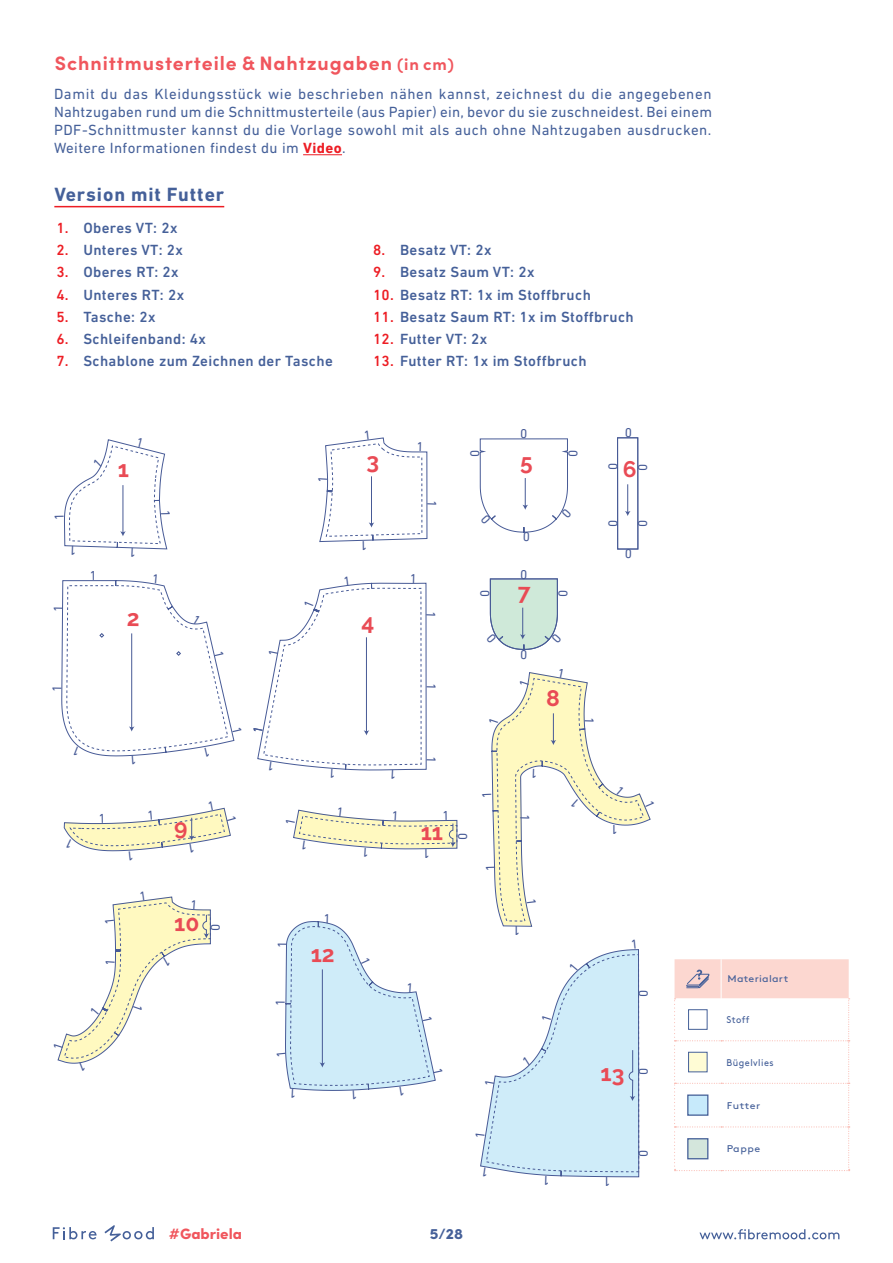
<style>
.page{position:relative;width:893px;height:1263px;background:#fff}
.page>*{position:absolute;margin:0;border:0;box-sizing:border-box;transform-origin:0 0}
.t1{font:700 22.65px "Raleway";letter-spacing:-.01em;color:#e94b55}
.t2{font:700 19.5px "Sofia Pro";letter-spacing:.05em;color:#f0565d}
.t3{font:700 19.5px "DIN Next LT Pro";letter-spacing:.05em;color:#456099}
.t4{font:15px/18px "DIN Next LT Pro";letter-spacing:.025em;color:#456099;text-align:justify}
.t5{font:500 15px "DIN Next LT Pro";letter-spacing:.025em;color:#456099}
.t6{font:900 15px "Sofia Pro";color:#f0565d}
.t7{font:900 15px "Sofia Pro";color:#456099}
.t8{font:13.2px "DIN Next LT Pro";color:#465a96}
.t9{font:13.2px "DIN Next LT Pro";color:#475a96}
.t10{font:9.75px "Brown";letter-spacing:.05em;color:#456099;scale:.95 1}
.t11{font:9.75px "Brown";letter-spacing:.025em;color:#456099;scale:1.11 1}
.t12{font:9.75px "Brown";letter-spacing:.05em;color:#456099;scale:1.11 1}
.s1{font-size:16.5px}
.s2{font-weight:700;color:#ed1d24}
.s3{color:#ed1d24}
</style>
<div class="page">
<svg style="left:699px;top:1229px;width:140px;height:10px"></svg>
<svg style="left:53px;top:1227px;width:44px;height:12px"></svg>
<svg style="left:104px;top:1225px;width:50px;height:16px"></svg>
<hr style="left:303px;top:154px;width:39px;height:1px;background:#ed1d24">
<svg style="left:674px;top:959px;width:176px;height:212px"></svg>
<div style="left:688px;top:1009px;width:20px;height:21px;background:#fff;border:1px solid #456098"></div>
<div style="left:688px;top:1052px;width:20px;height:20px;background:#fffcd5;border:1px solid #456098"></div>
<div style="left:687px;top:1094px;width:21px;height:22px;background:#c7eafb;border:1px solid #456098"></div>
<div style="left:687px;top:1138px;width:21px;height:21px;background:#d4e6dc;border:1px solid #456098"></div>
<div style="left:617px;top:437px;width:21px;height:112px;border:1px solid #475a96"></div>
<svg style="left:625px;top:484px;width:5px;height:32px"></svg>
<hr style="left:54px;top:206px;width:170px;height:1px;background:#ed1d24">
<svg style="left:64px;top:439px;width:104px;height:111px"></svg>
<svg style="left:61px;top:580px;width:174px;height:177px"></svg>
<svg style="left:319px;top:437px;width:109px;height:106px"></svg>
<svg style="left:489px;top:578px;width:162px;height:349px"></svg>
<svg style="left:257px;top:582px;width:170px;height:189px"></svg>
<svg style="left:293px;top:809px;width:165px;height:41px"></svg>
<svg style="left:63px;top:807px;width:168px;height:45px"></svg>
<svg style="left:285px;top:921px;width:151px;height:170px"></svg>
<svg style="left:57px;top:896px;width:154px;height:168px"></svg>
<svg style="left:480px;top:949px;width:160px;height:229px"></svg>
<svg style="left:479px;top:438px;width:89px;height:95px"></svg>
<h2 class="t2" style="left:55px;top:49px;width:401px">Schnittmusterteile &amp; Nahtzugaben <span class="s1">(in cm)</span></h2>
<p class="t4" style="left:54px;top:85px;width:659px">Damit du das Kleidungsstück wie beschrieben nähen kannst, zeichnest du die angegebenen Nahtzugaben rund um die Schnittmusterteile (aus Papier) ein, bevor du sie zuschneidest. Bei einem PDF-Schnittmuster kannst du die Vorlage sowohl mit als auch ohne Nahtzugaben ausdrucken.<br>Weitere Informationen findest du im <span class="s2">Video</span>.</p>
<h2 class="t3" style="left:54px;top:183px;width:171px">Version mit Futter</h2>
<p class="t5" style="left:56px;top:219px;width:123px"><span class="s3">1.</span> Oberes VT: 2x</p>
<p class="t5" style="left:56px;top:241px;width:128px"><span class="s3">2.</span> Unteres VT: 2x</p>
<p class="t5" style="left:56px;top:264px;width:124px"><span class="s3">3.</span> Oberes RT: 2x</p>
<p class="t5" style="left:56px;top:286px;width:129px"><span class="s3">4.</span> Unteres RT: 2x</p>
<p class="t5" style="left:56px;top:308px;width:101px"><span class="s3">5.</span> Tasche: 2x</p>
<p class="t5" style="left:56px;top:330px;width:151px"><span class="s3">6.</span> Schleifenband: 4x</p>
<p class="t5" style="left:56px;top:352px;width:278px"><span class="s3">7.</span> Schablone zum Zeichnen der Tasche</p>
<p class="t5" style="left:373px;top:241px;width:120px"><span class="s3">8.</span> Besatz VT: 2x</p>
<p class="t5" style="left:373px;top:263px;width:163px"><span class="s3">9.</span> Besatz Saum VT: 2x</p>
<p class="t5" style="left:373px;top:286px;width:219px"><span class="s3">10.</span> Besatz RT: 1x im Stoffbruch</p>
<p class="t5" style="left:373px;top:308px;width:262px"><span class="s3">11.</span> Besatz Saum RT: 1x im Stoffbruch</p>
<p class="t5" style="left:373px;top:330px;width:116px"><span class="s3">12.</span> Futter VT: 2x</p>
<p class="t5" style="left:373px;top:352px;width:215px"><span class="s3">13.</span> Futter RT: 1x im Stoffbruch</p>
<p class="t8" style="left:565px;top:457px;width:9px;rotate:-90deg">0</p>
<h1 class="t1" style="left:118px;top:456px;width:13px">1</h1>
<h1 class="t1" style="left:366px;top:448px;width:14px">3</h1>
<h1 class="t1" style="left:520px;top:449px;width:14px">5</h1>
<h1 class="t1" style="left:623px;top:456px;width:15px">6</h1>
<p class="t8" style="left:605px;top:470px;width:9px;rotate:-90deg">0</p>
<p class="t8" style="left:635px;top:471px;width:9px;rotate:-90deg">0</p>
<h1 class="t1" style="left:127px;top:605px;width:14px">2</h1>
<h1 class="t1" style="left:361px;top:609px;width:15px">4</h1>
<h1 class="t1" style="left:518px;top:579px;width:14px">7</h1>
<p class="t8" style="left:555px;top:597px;width:9px;rotate:-90deg">0</p>
<h1 class="t1" style="left:546px;top:685px;width:15px">8</h1>
<p class="t8" style="left:605px;top:527px;width:9px;rotate:-90deg">0</p>
<p class="t8" style="left:635px;top:527px;width:9px;rotate:-90deg">0</p>
<h1 class="t1" style="left:174px;top:814px;width:15px">9</h1>
<h1 class="t1" style="left:174px;top:910px;width:27px">10</h1>
<p class="t8" style="left:208px;top:931px;width:9px;rotate:-90deg">0</p>
<h1 class="t1" style="left:311px;top:941px;width:26px">12</h1>
<h1 class="t1" style="left:421px;top:819px;width:24px">11</h1>
<p class="t8" style="left:455px;top:840px;width:9px;rotate:-90deg">0</p>
<p class="t9" style="left:520px;top:938px;width:9px;rotate:180deg">1</p>
<p class="t6" style="left:169px;top:1222px;width:75px">#Gabriela</p>
<p class="t7" style="left:430px;top:1222px;width:35px">5/28</p>
<p class="t9" style="left:618px;top:837px;width:9px;rotate:180deg">1</p>
<p class="t8" style="left:636px;top:996px;width:9px;rotate:-90deg">0</p>
<h1 class="t1" style="left:601px;top:1060px;width:25px">13</h1>
<p class="t8" style="left:636px;top:1075px;width:9px;rotate:-90deg">0</p>
<p class="t9" style="left:610px;top:1189px;width:9px;rotate:180deg">1</p>
<p class="t8" style="left:636px;top:1157px;width:9px;rotate:-90deg">0</p>
<p class="t11" style="left:728px;top:971px;width:56px">Materialart</p>
<p class="t10" style="left:727px;top:1012px;width:26px">Stoff</p>
<p class="t10" style="left:727px;top:1055px;width:51px">Bügelvlies</p>
<p class="t12" style="left:727px;top:1098px;width:32px">Futter</p>
<p class="t12" style="left:727px;top:1141px;width:32px">Pappe</p>
</div>
